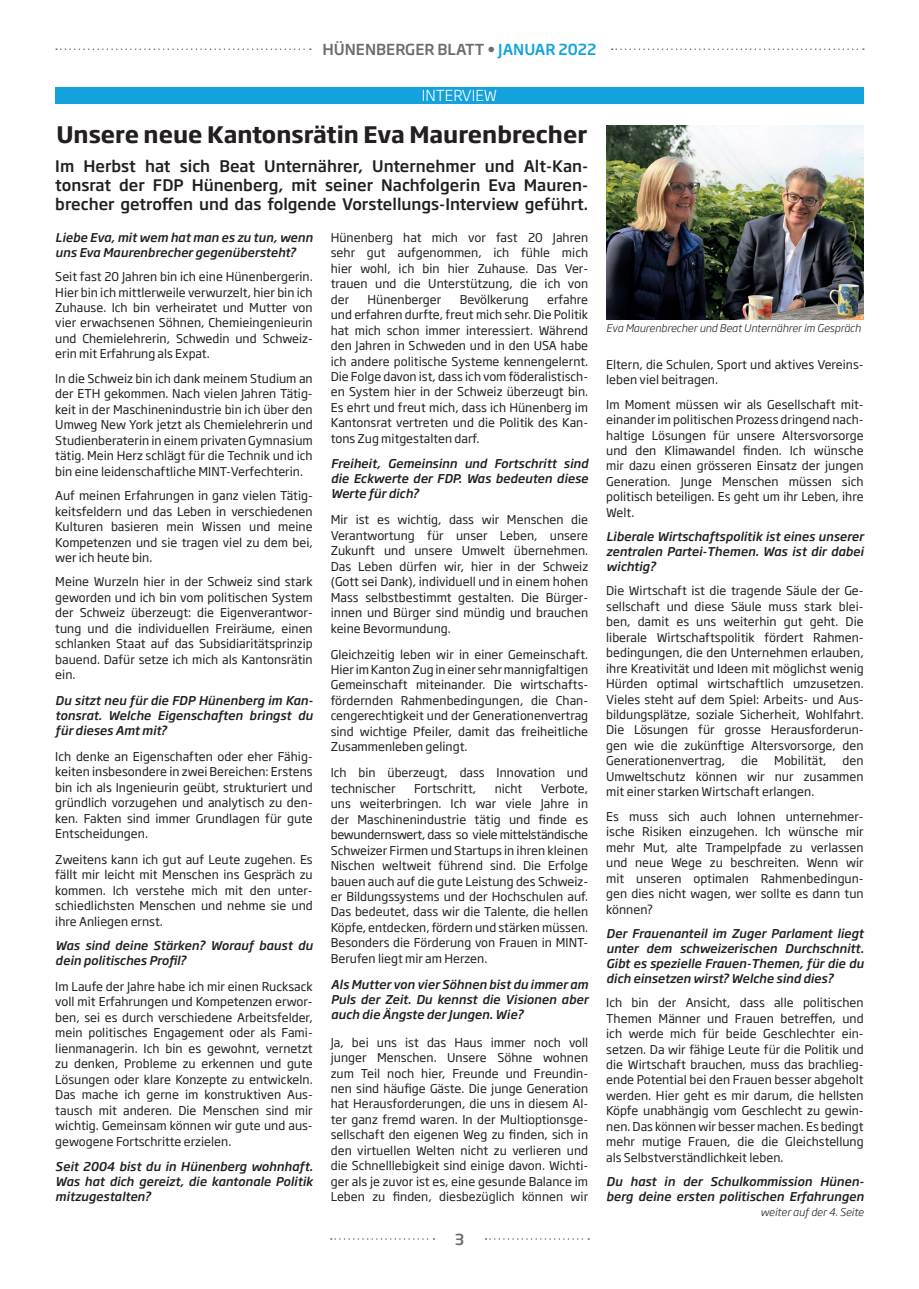
<style>
.page{position:relative;width:919px;height:1289px;background:#fff}
.page>*{position:absolute;margin:0;border:0;box-sizing:border-box;transform-origin:0 0}
.t1{font:700 22.5px "Soho Gothic Pro";color:#231f20}
.t2{font:500 15.75px/18.9px "Soho Gothic Pro";color:#231f20;text-align:justify}
.t3{font:500 15px "Soho Gothic Pro";color:#6c6d70}
.t4{font:300 15px "Soho Gothic Pro";color:#fff}
.t5{font:12px/15.5px "Soho Gothic Pro";color:#231f20;text-align:justify}
.t6{font:italic 500 12px/15px "Soho Gothic Pro";color:#231f20;text-align:justify}
.t7{font:italic 300 10.5px "Soho Gothic Pro";color:#231f20}
.s1{color:#14a2dc}
</style>
<div class="page">
<svg style="left:56px;top:48px;width:255px;height:2px"></svg>
<svg style="left:611px;top:48px;width:252px;height:2px"></svg>
<svg style="left:485px;top:1238px;width:104px;height:1px"></svg>
<svg style="left:331px;top:1238px;width:103px;height:1px"></svg>
<img style="left:606px;top:125px;width:257px;height:194px">
<div style="left:55px;top:87px;width:808px;height:17px;background:#14a2dc"></div>
<p class="t3" style="left:322px;top:37px;width:275px">HÜNENBERGER BLATT • <span class="s1">JANUAR 2022</span></p>
<p class="t4" style="left:421px;top:84px;width:77px">INTERVIEW</p>
<h1 class="t1" style="left:56px;top:117px;width:532px">Unsere neue Kantonsrätin Eva Maurenbrecher</h1>
<h2 class="t2" style="left:55px;top:156px;width:534px">Im Herbst hat sich Beat Unternährer, Unternehmer und Alt-Kan&shy;tonsrat der FDP Hünenberg, mit seiner Nachfolgerin Eva Mauren&shy;brecher getroffen und das folgende Vorstellungs-Interview geführt.</h2>
<p class="t6" style="left:55px;top:229px;width:259px">Liebe Eva, mit wem hat man es zu tun, wenn uns Eva Maurenbrecher gegenübersteht?</p>
<p class="t5" style="left:55px;top:268px;width:259px">Seit fast 20 Jahren bin ich eine Hünenbergerin.<br>Hier bin ich mittlerweile verwurzelt, hier bin ich Zuhause. Ich bin verheiratet und Mutter von vier erwachsenen Söhnen, Chemieingenieurin und Chemielehrerin, Schwedin und Schweiz&shy;erin mit Erfahrung als Expat.</p>
<p class="t5" style="left:55px;top:370px;width:259px">In die Schweiz bin ich dank meinem Studium an der ETH gekommen. Nach vielen Jahren Tätig&shy;keit in der Maschinenindustrie bin ich über den Umweg New York jetzt als Chemielehrerin und Studienberaterin in einem privaten Gymnasium tätig. Mein Herz schlägt für die Technik und ich bin eine leidenschaftliche MINT-Verfechterin.</p>
<p class="t5" style="left:55px;top:487px;width:259px">Auf meinen Erfahrungen in ganz vielen Tätig&shy;keitsfeldern und das Leben in verschiedenen Kulturen basieren mein Wissen und meine Kompetenzen und sie tragen viel zu dem bei, wer ich heute bin.</p>
<p class="t5" style="left:55px;top:573px;width:259px">Meine Wurzeln hier in der Schweiz sind stark geworden und ich bin vom politischen System der Schweiz überzeugt: die Eigenverantwor&shy;tung und die individuellen Freiräume, einen schlanken Staat auf das Subsidiaritätsprinzip bauend. Dafür setze ich mich als Kantonsrätin ein.</p>
<p class="t6" style="left:55px;top:692px;width:259px">Du sitzt neu für die FDP Hünenberg im Kan&shy;tonsrat. Welche Eigenschaften bringst du für dieses Amt mit?</p>
<p class="t5" style="left:55px;top:748px;width:259px">Ich denke an Eigenschaften oder eher Fähig&shy;keiten insbesondere in zwei Bereichen: Erstens bin ich als Ingenieurin geübt, strukturiert und gründlich vorzugehen und analytisch zu den&shy;ken. Fakten sind immer Grundlagen für gute Entscheidungen.</p>
<p class="t5" style="left:55px;top:851px;width:259px">Zweitens kann ich gut auf Leute zugehen. Es fällt mir leicht mit Menschen ins Gespräch zu kommen. Ich verstehe mich mit den unter&shy;schiedlichsten Menschen und nehme sie und ihre Anliegen ernst.</p>
<p class="t6" style="left:55px;top:937px;width:259px">Was sind deine Stärken? Worauf baust du dein politisches Profil?</p>
<p class="t5" style="left:55px;top:978px;width:259px">Im Laufe der Jahre habe ich mir einen Rucksack voll mit Erfahrungen und Kompetenzen erwor&shy;ben, sei es durch verschiedene Arbeitsfelder, mein politisches Engagement oder als Fami&shy;lienmanagerin. Ich bin es gewohnt, vernetzt zu denken, Probleme zu erkennen und gute Lösungen oder klare Konzepte zu entwickeln.<br>Das mache ich gerne im konstruktiven Aus&shy;tausch mit anderen. Die Menschen sind mir wichtig. Gemeinsam können wir gute und aus&shy;gewogene Fortschritte erzielen.</p>
<p class="t6" style="left:55px;top:1158px;width:259px">Seit 2004 bist du in Hünenberg wohnhaft.<br>Was hat dich gereizt, die kantonale Politik mitzugestalten?</p>
<p class="t5" style="left:331px;top:229px;width:259px">Hünenberg hat mich vor fast 20 Jahren sehr gut aufgenommen, ich fühle mich hier wohl, ich bin hier Zuhause. Das Ver&shy;trauen und die Unterstützung, die ich von der</p>
<p class="t5" style="left:331px;top:291px;width:259px;text-indent:216px">erfahre und erfahren durfte, freut mich sehr. Die Politik hat mich schon immer interessiert. Während den Jahren in Schweden und in den USA habe ich andere politische Systeme kennengelernt.<br>Die Folge davon ist, dass ich vom föderalistisch&shy;en System hier in der Schweiz überzeugt bin.<br>Es ehrt und freut mich, dass ich Hünenberg im Kantonsrat vertreten und die Politik des Kan&shy;tons Zug mitgestalten darf.</p>
<p class="t6" style="left:331px;top:455px;width:259px">Freiheit, Gemeinsinn und Fortschritt sind die Eckwerte der FDP. Was bedeuten diese Werte für dich?</p>
<p class="t5" style="left:331px;top:511px;width:259px">Mir ist es wichtig, dass wir Menschen die Verantwortung für unser Leben, unsere Zukunft und unsere Umwelt übernehmen.<br>Das Leben dürfen wir, hier in der Schweiz (Gott sei Dank), individuell und in einem hohen Mass selbstbestimmt gestalten. Die Bürger&shy;innen und Bürger sind mündig und brauchen keine Bevormundung.</p>
<p class="t5" style="left:331px;top:645px;width:259px">Gleichzeitig leben wir in einer Gemeinschaft.<br>Hier im Kanton Zug in einer sehr mannigfaltigen Gemeinschaft miteinander. Die wirtschafts&shy;fördernden Rahmenbedingungen, die Chan&shy;cengerechtigkeit und der Generationenvertrag sind wichtige Pfeiler, damit das freiheitliche Zusammenleben gelingt.</p>
<p class="t5" style="left:331px;top:764px;width:259px">Ich bin überzeugt, dass Innovation und technischer</p>
<p class="t5" style="left:367px;top:291px;width:75px">Hünenberger</p>
<p class="t5" style="left:459px;top:291px;width:71px">Bevölkerung</p>
<p class="t5" style="left:331px;top:780px;width:259px;text-indent:210px">Verbote, uns weiterbringen. Ich war viele Jahre in der Maschinenindustrie tätig und finde es bewundernswert, dass so viele mittelständische Schweizer Firmen und Startups in ihren kleinen Nischen weltweit führend sind. Die Erfolge bauen auch auf die gute Leistung des Schweiz&shy;er Bildungssystems und der Hochschulen auf.<br>Das bedeutet, dass wir die Talente, die hellen Köpfe, entdecken, fördern und stärken müssen.<br>Besonders die Förderung von Frauen in MINT-Berufen liegt mir am Herzen.</p>
<p class="t6" style="left:331px;top:976px;width:259px">Als Mutter von vier Söhnen bist du immer am Puls der Zeit. Du kennst die Visionen aber auch die Ängste der Jungen. Wie?</p>
<p class="t5" style="left:331px;top:1033px;width:259px">Ja, bei uns ist das Haus immer noch voll junger Menschen. Unsere Söhne wohnen zum Teil noch hier, Freunde und Freundin&shy;nen sind häufige Gäste. Die junge Generation hat Herausforderungen, die uns in diesem Al&shy;ter ganz fremd waren. In der Multioptionsge&shy;sellschaft den eigenen Weg zu finden, sich in den virtuellen Welten nicht zu verlieren und die Schnelllebigkeit sind einige davon. Wichti&shy;ger als je zuvor ist es, eine gesunde Balance im Leben zu finden, diesbezüglich können wir</p>
<p class="t5" style="left:414px;top:780px;width:64px">Fortschritt,</p>
<p class="t5" style="left:494px;top:780px;width:29px">nicht</p>
<p class="t3" style="left:455px;top:1227px;width:11px">3</p>
<p class="t7" style="left:606px;top:319px;width:256px">Eva Maurenbrecher und Beat Unternährer im Gespräch</p>
<p class="t5" style="left:606px;top:356px;width:259px">Eltern, die Schulen, Sport und aktives Vereins&shy;leben viel beitragen.</p>
<p class="t5" style="left:606px;top:396px;width:259px">Im Moment müssen wir als Gesellschaft mit&shy;einander im politischen Prozess dringend nach&shy;haltige Lösungen für unsere Altersvorsorge und den Klimawandel finden. Ich wünsche mir dazu einen grösseren Einsatz der jungen Generation. Junge Menschen müssen sich politisch beteiligen. Es geht um ihr Leben, ihre Welt.</p>
<p class="t6" style="left:606px;top:528px;width:259px">Liberale Wirtschaftspolitik ist eines unserer zentralen Partei-Themen. Was ist dir dabei wichtig?</p>
<p class="t5" style="left:606px;top:582px;width:259px">Die Wirtschaft ist die tragende Säule der Ge&shy;sellschaft und diese Säule muss stark blei&shy;ben, damit es uns weiterhin gut geht. Die liberale Wirtschaftspolitik fördert Rahmen&shy;bedingungen, die den Unternehmen erlauben, ihre Kreativität und Ideen mit möglichst wenig Hürden optimal wirtschaftlich umzusetzen.<br>Vieles steht auf dem Spiel: Arbeits- und Aus&shy;bildungsplätze, soziale Sicherheit, Wohlfahrt.<br>Die Lösungen für grosse Herausforderun&shy;gen wie die zukünftige Altersvorsorge, den Generationenvertrag,</p>
<p class="t5" style="left:606px;top:752px;width:259px;text-indent:236px">den Umweltschutz können wir nur zusammen mit einer starken Wirtschaft erlangen.</p>
<p class="t5" style="left:606px;top:808px;width:259px">Es muss sich auch lohnen unternehmer&shy;ische Risiken einzugehen. Ich wünsche mir mehr Mut, alte Trampelpfade zu verlassen und neue Wege zu beschreiten. Wenn wir mit unseren optimalen Rahmenbedingun&shy;gen dies nicht wagen, wer sollte es dann tun können?</p>
<p class="t6" style="left:606px;top:924px;width:259px">Der Frauenanteil im Zuger Parlament liegt unter dem schweizerischen Durchschnitt.<br>Gibt es spezielle Frauen-Themen, für die du dich einsetzen wirst? Welche sind dies?</p>
<p class="t5" style="left:606px;top:994px;width:259px">Ich bin der Ansicht, dass alle politischen Themen Männer und Frauen betreffen, und ich werde mich für beide Geschlechter ein&shy;setzen. Da wir fähige Leute für die Politik und die Wirtschaft brauchen, muss das brachlieg&shy;ende Potential bei den Frauen besser abgeholt werden. Hier geht es mir darum, die hellsten Köpfe unabhängig vom Geschlecht zu gewin&shy;nen. Das können wir besser machen. Es bedingt mehr mutige Frauen, die die Gleichstellung als Selbstverständlichkeit leben.</p>
<p class="t6" style="left:606px;top:1173px;width:259px">Du hast in der Schulkommission Hünen&shy;berg deine ersten politischen Erfahrungen</p>
<p class="t5" style="left:741px;top:752px;width:18px">die</p>
<p class="t5" style="left:774px;top:752px;width:54px">Mobilität,</p>
<p class="t7" style="left:760px;top:1203px;width:105px">weiter auf der 4. Seite</p>
</div>
